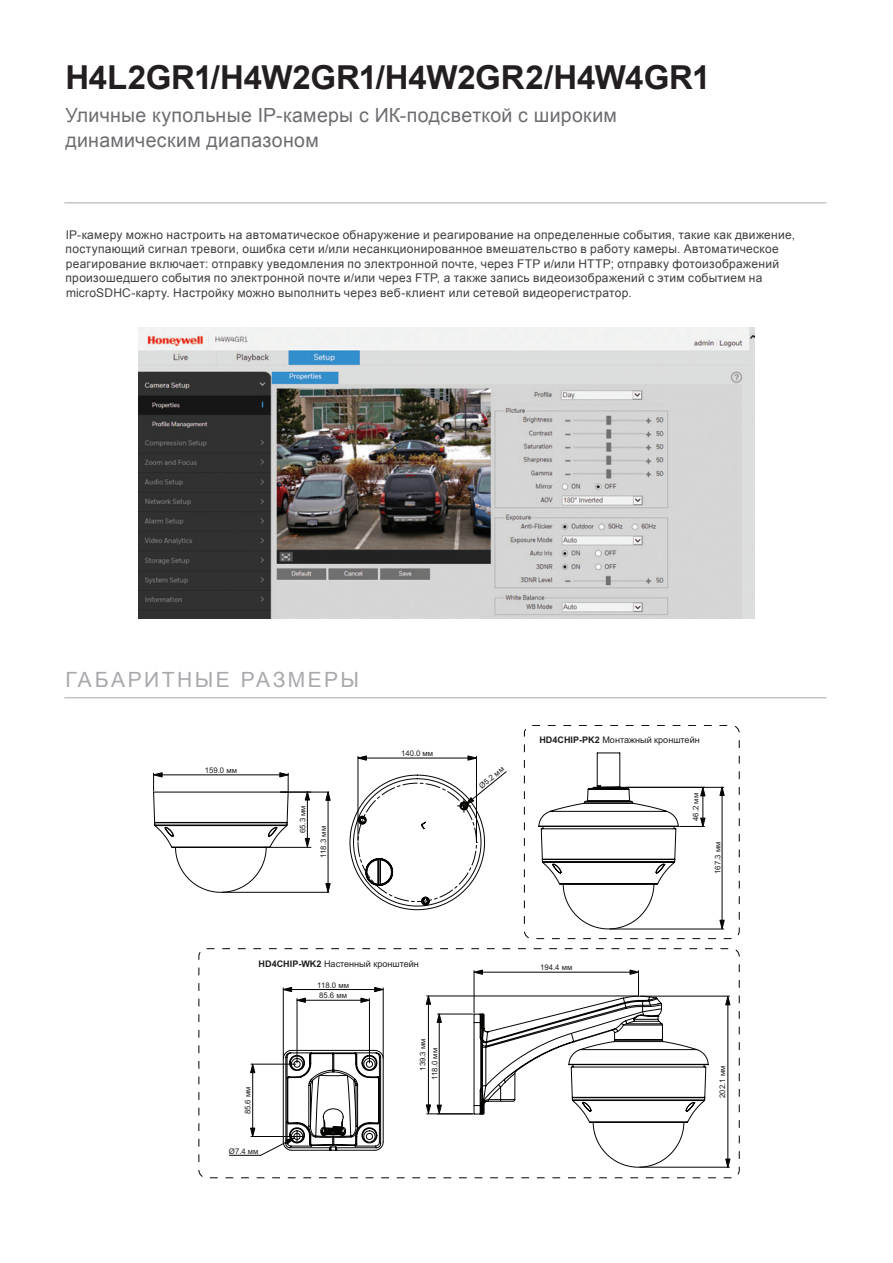
<style>
.page{position:relative;width:893px;height:1263px;background:#fff}
.page>*{position:absolute;margin:0;border:0;box-sizing:border-box;transform-origin:0 0}
.t1{font:700 33px "Arial";letter-spacing:-.01em;color:#231f20}
.t2{font:21px "Arial";letter-spacing:.115em;color:#a8a9ad}
.t3{font:19.5px/25.5px "Arial";letter-spacing:.015em;color:#6c6d70}
.t4{font:12px/14.4px "Arial";letter-spacing:.025em;color:#3e3e3f}
.t5{font:9px "Arial";color:#201d1e}
.t6{font:7.8px/12px "Arial";color:#201d1e}
.s1{font-weight:700}
</style>
<div class="page">
<hr style="left:64px;top:697px;width:762px;height:1px;background:#a8a9ad">
<hr style="left:64px;top:202px;width:762px;height:1px;background:#a8a9ad">
<img style="left:139px;top:327px;width:615px;height:291px">
<svg style="left:153px;top:753px;width:572px;height:176px"></svg>
<div style="left:524px;top:725px;width:216px;height:214px;border:1px dashed #040503;border-radius:8px"></div>
<div style="left:199px;top:948px;width:541px;height:230px;border:1px dashed #040503;border-radius:8px"></div>
<hr style="left:438px;top:1014px;width:35px;height:1px;background:#040503">
<hr style="left:439px;top:1022px;width:1px;height:83px;background:#040503">
<svg style="left:437px;top:1013px;width:5px;height:10px"></svg>
<svg style="left:437px;top:1105px;width:5px;height:8px"></svg>
<hr style="left:427px;top:996px;width:211px;height:1px;background:#040503">
<hr style="left:427px;top:1113px;width:46px;height:1px;background:#040503">
<hr style="left:428px;top:1004px;width:1px;height:101px;background:#040503">
<svg style="left:426px;top:995px;width:5px;height:9px"></svg>
<svg style="left:426px;top:1104px;width:5px;height:10px"></svg>
<svg style="left:474px;top:826px;width:234px;height:144px"></svg>
<svg style="left:474px;top:970px;width:256px;height:198px"></svg>
<hr style="left:297px;top:998px;width:1px;height:65px;background:#040503">
<hr style="left:369px;top:998px;width:1px;height:65px;background:#040503">
<hr style="left:305px;top:1000px;width:56px;height:1px;background:#040503">
<svg style="left:297px;top:998px;width:9px;height:5px"></svg>
<svg style="left:361px;top:998px;width:9px;height:5px"></svg>
<hr style="left:283px;top:988px;width:1px;height:69px;background:#040503">
<hr style="left:383px;top:988px;width:1px;height:69px;background:#040503">
<hr style="left:292px;top:989px;width:83px;height:1px;background:#040503">
<svg style="left:283px;top:987px;width:9px;height:5px"></svg>
<svg style="left:374px;top:987px;width:9px;height:5px"></svg>
<svg style="left:229px;top:1050px;width:155px;height:105px"></svg>
<h1 class="t1" style="left:65px;top:56px;width:646px">H4L2GR1/H4W2GR1/H4W2GR2/H4W4GR1</h1>
<h3 class="t3" style="left:65px;top:102px;width:553px">Уличные купольные IP-камеры с ИК-подсветкой с широким динамическим диапазоном</h3>
<p class="t4" style="left:66px;top:228px;width:731px">IP-камеру можно настроить на автоматическое обнаружение и реагирование на определенные события, такие как движение, поступающий сигнал тревоги, ошибка сети и/или несанкционированное вмешательство в работу камеры. Автоматическое реагирование включает: отправку уведомления по электронной почте, через FTP и/или HTTP; отправку фотоизображений произошедшего события по электронной почте и/или через FTP, а также запись видеоизображений с этим событием на microSDHC-карту. Настройку можно выполнить через веб-клиент или сетевой видеорегистратор.</p>
<h2 class="t2" style="left:65px;top:666px;width:295px">ГАБАРИТНЫЕ РАЗМЕРЫ</h2>
<p class="t6" style="left:205px;top:764px;width:34px">159.0 мм</p>
<p class="t6" style="left:297px;top:833px;width:29px;rotate:-90deg">65.3 мм</p>
<p class="t6" style="left:318px;top:858px;width:33px;rotate:-90deg">118.3 мм</p>
<p class="t6" style="left:401px;top:748px;width:34px">140.0 мм</p>
<p class="t5" style="left:259px;top:958px;width:162px"><span class="s1">HD4CHIP-WK2</span> Настенный кронштейн</p>
<p class="t6" style="left:317px;top:979px;width:33px">118.0 мм</p>
<p class="t6" style="left:242px;top:1114px;width:29px;rotate:-90deg">85.6 мм</p>
<p class="t6" style="left:229px;top:1145px;width:31px">Ø7.4 мм</p>
<p class="t6" style="left:319px;top:990px;width:29px">85.6 мм</p>
<p class="t6" style="left:417px;top:1079px;width:43px;text-indent:9px;rotate:-90deg">139.3 мм<br>118.0 мм</p>
<p class="t6" style="left:476px;top:782px;width:31px;rotate:-39deg">Ø5.2 мм</p>
<p class="t5" style="left:539px;top:734px;width:162px"><span class="s1">HD4CHIP-PK2</span> Монтажный кронштейн</p>
<p class="t6" style="left:690px;top:821px;width:29px;rotate:-90deg">46.2 мм</p>
<p class="t6" style="left:712px;top:874px;width:34px;rotate:-90deg">167.3 мм</p>
<p class="t6" style="left:540px;top:961px;width:34px">194.4 мм</p>
<p class="t6" style="left:716px;top:1098px;width:34px;rotate:-90deg">202.1 мм</p>
</div>
